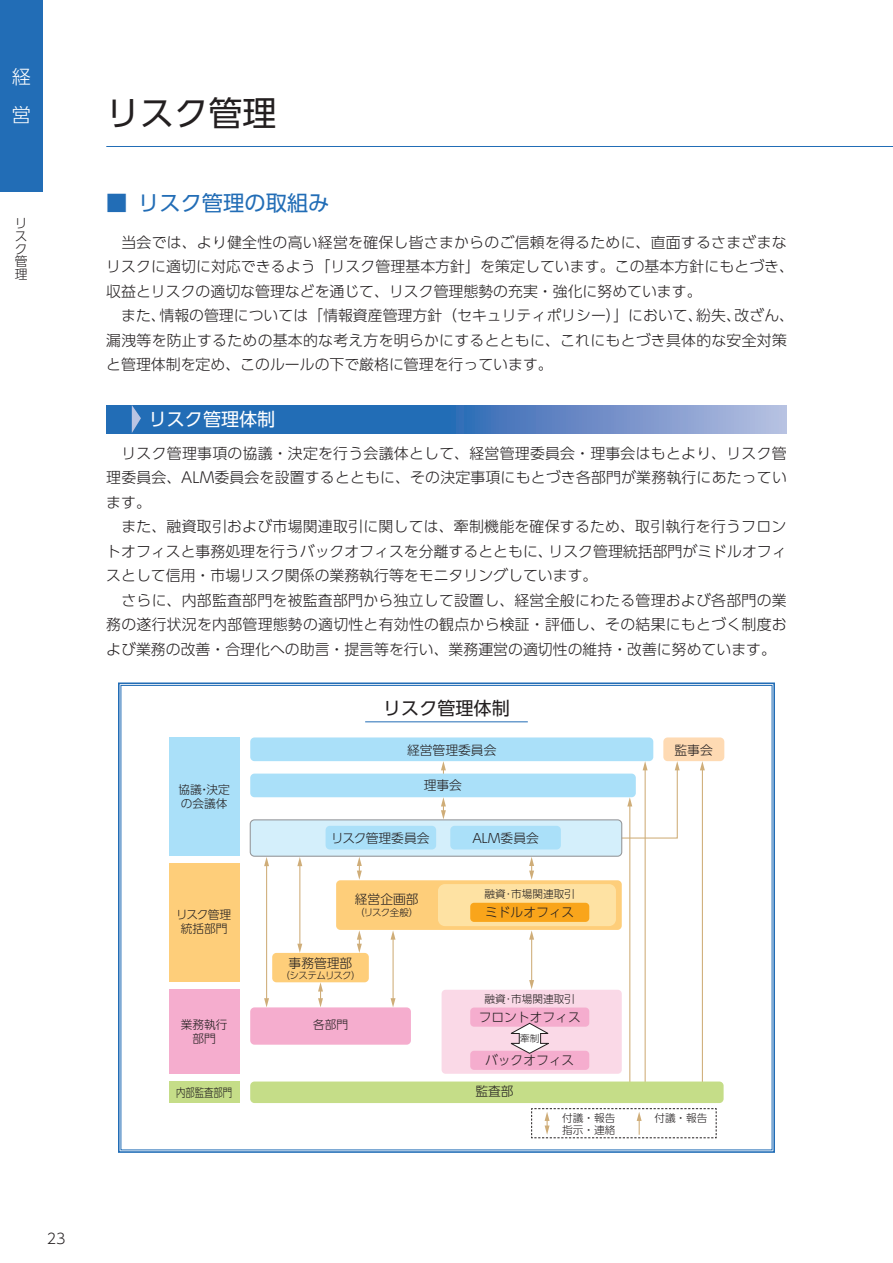
<style>
.page{position:relative;width:893px;height:1263px;background:#fff}
.page>*{position:absolute;margin:0;border:0;box-sizing:border-box;transform-origin:0 0}
.t1{font:34.05px "UD Shin Go Pr 6";color:#231f20}
.t2{font:21.3px "UD Shin Go Pr 6";color:#226db6}
.t3{font:300 19.2px/38.2px "UD Shin Go Pr 6";color:#fff}
.t4{font:18px "UD Shin Go Pr 6";color:#231f20}
.t5{font:18px "UD Shin Go Pr 6";color:#fff}
.t6{font:300 14.85px/24.5px "UD Shin Go Pr 6";letter-spacing:.015em;color:#231f20}
.t7{font:300 14.4px "UD Shin Go Pr 6";color:#231f20}
.t8{font:300 12.75px/12.8px "UD Shin Go Pr 6";color:#231f20}
.t9{font:300 11.7px/14.1px "UD Shin Go Pr 6";color:#231f20;text-align:center}
.t10{font:300 11.7px "UD Shin Go Pr 6";color:#231f20;scale:.8 1}
.t11{font:300 10.65px/12px "UD Shin Go Pr 6";color:#231f20}
.t12{font:300 9.6px "UD Shin Go Pr 6";letter-spacing:-.085em;color:#231f20}
.t13{font:300 9.6px "UD Shin Go Pr 6";letter-spacing:-.065em;color:#231f20}
</style>
<div class="page">
<svg style="left:106px;top:405px;width:681px;height:28px;background:#4b80c0"></svg>
<svg style="left:132px;top:405px;width:9px;height:28px"></svg>
<svg style="left:118px;top:682px;width:657px;height:471px"></svg>
<div style="left:336px;top:880px;width:286px;height:50px;background:#fece7a;border-radius:4px"></div>
<div style="left:438px;top:884px;width:178px;height:42px;background:#fee2a3;border-radius:7px"></div>
<div style="left:250px;top:820px;width:372px;height:36px;background:#d4effb;border-radius:4px"></div>
<div style="left:250px;top:819px;width:372px;height:38px;border:1px solid #939598;border-radius:4px"></div>
<hr style="left:266px;top:864px;width:1px;height:138px;background:#cfad78">
<svg style="left:264px;top:857px;width:5px;height:9px"></svg>
<svg style="left:264px;top:998px;width:5px;height:9px"></svg>
<hr style="left:299px;top:864px;width:1px;height:82px;background:#cfad78">
<svg style="left:297px;top:857px;width:5px;height:9px"></svg>
<svg style="left:297px;top:944px;width:5px;height:9px"></svg>
<div style="left:442px;top:990px;width:180px;height:84px;background:#fad9e7;border-radius:4px"></div>
<hr style="left:702px;top:769px;width:1px;height:320px;background:#cfad78">
<svg style="left:700px;top:761px;width:5px;height:9px"></svg>
<hr style="left:645px;top:769px;width:1px;height:320px;background:#cfad78">
<hr style="left:629px;top:805px;width:1px;height:283px;background:#cfad78">
<svg style="left:605px;top:761px;width:75px;height:78px"></svg>
<svg style="left:441px;top:761px;width:5px;height:12px"></svg>
<div style="left:169px;top:737px;width:70px;height:119px;background:#aae0f9"></div>
<div style="left:169px;top:864px;width:70px;height:118px;background:#fece7a"></div>
<div style="left:663px;top:737px;width:61px;height:24px;background:#fedab3;border-radius:4px"></div>
<div style="left:250px;top:773px;width:386px;height:24px;background:#aae0f9;border-radius:4px"></div>
<div style="left:326px;top:826px;width:110px;height:23px;background:#aae0f9;border-radius:4px"></div>
<div style="left:450px;top:826px;width:111px;height:23px;background:#aae0f9;border-radius:4px"></div>
<div style="left:169px;top:1081px;width:70px;height:22px;background:#c5dd88"></div>
<div style="left:250px;top:1081px;width:474px;height:22px;background:#c5dd88;border-radius:4px"></div>
<hr style="left:393px;top:938px;width:1px;height:62px;background:#cfad78">
<svg style="left:391px;top:930px;width:4px;height:10px"></svg>
<svg style="left:391px;top:998px;width:4px;height:9px"></svg>
<hr style="left:531px;top:937px;width:1px;height:45px;background:#cfad78">
<svg style="left:529px;top:930px;width:5px;height:10px"></svg>
<svg style="left:529px;top:980px;width:5px;height:9px"></svg>
<div style="left:272px;top:953px;width:97px;height:29px;background:#fece7a;border-radius:4px"></div>
<div style="left:250px;top:737px;width:403px;height:24px;background:#aae0f9;border-radius:4px"></div>
<div style="left:470px;top:903px;width:119px;height:19px;background:#f9a51b;border-radius:4px"></div>
<div style="left:470px;top:1007px;width:119px;height:20px;background:#f5adce;border-radius:4px"></div>
<div style="left:470px;top:1051px;width:119px;height:19px;background:#f5adce;border-radius:4px"></div>
<svg style="left:441px;top:797px;width:5px;height:22px"></svg>
<svg style="left:357px;top:857px;width:5px;height:23px"></svg>
<svg style="left:357px;top:930px;width:5px;height:23px"></svg>
<svg style="left:529px;top:857px;width:5px;height:23px"></svg>
<svg style="left:318px;top:982px;width:5px;height:25px"></svg>
<div style="left:169px;top:990px;width:70px;height:84px;background:#f5adce"></div>
<svg style="left:531px;top:1108px;width:186px;height:30px"></svg>
<div style="left:250px;top:1007px;width:161px;height:38px;background:#f5adce;border-radius:4px"></div>
<svg style="left:509px;top:1023px;width:41px;height:31px"></svg>
<hr style="left:365px;top:721px;width:163px;height:1px;background:#226db6">
<div style="left:0;top:0;width:43px;height:191px;background:#226db6"></div>
<hr style="left:106px;top:146px;width:787px;height:1px;background:#226db6">
<p class="t3" style="left:12px;top:57px;width:20px">経営</p>
<p class="t8" style="left:15px;top:216px;width:14px">リスク管理</p>
<p class="t7" style="left:47px;top:1227px;width:20px">23</p>
<h1 class="t1" style="left:106px;top:85px;width:172px">リスク管理</h1>
<h2 class="t2" style="left:106px;top:186px;width:225px">■　リスク管理の取組み</h2>
<p class="t6" style="left:106px;top:229px;width:689px">　当会では、より健全性の高い経営を確保し皆さまからのご信頼を得るために、直面するさまざまなリスクに適切に対応できるよう「リスク管理基本方針」を策定しています。この基本方針にもとづき、収益とリスクの適切な管理などを通じて、リスク管理態勢の充実・強化に努めています。<br>　また、情報の管理については「情報資産管理方針（セキュリティポリシー）」において、紛失、改ざん、漏洩等を防止するための基本的な考え方を明らかにするとともに、これにもとづき具体的な安全対策と管理体制を定め、このルールの下で厳格に管理を行っています。</p>
<p class="t5" style="left:149px;top:404px;width:128px">リスク管理体制</p>
<p class="t6" style="left:106px;top:441px;width:682px">　リスク管理事項の協議・決定を行う会議体として、経営管理委員会・理事会はもとより、リスク管理委員会、ALM委員会を設置するとともに、その決定事項にもとづき各部門が業務執行にあたっています。<br>　また、融資取引および市場関連取引に関しては、牽制機能を確保するため、取引執行を行うフロントオフィスと事務処理を行うバックオフィスを分離するとともに、リスク管理統括部門がミドルオフィスとして信用・市場リスク関係の業務執行等をモニタリングしています。<br>　さらに、内部監査部門を被監査部門から独立して設置し、経営全般にわたる管理および各部門の業務の遂行状況を内部管理態勢の適切性と有効性の観点から検証・評価し、その結果にもとづく制度および業務の改善・合理化への助言・提言等を行い、業務運営の適切性の維持・改善に努めています。</p>
<p class="t4" style="left:365px;top:694px;width:164px">　リスク管理体制　</p>
<p class="t8" style="left:407px;top:743px;width:91px">経営管理委員会</p>
<p class="t8" style="left:674px;top:743px;width:40px">監事会</p>
<p class="t9" style="left:179px;top:782px;width:53px;text-align:left">協議・決定の会議体</p>
<p class="t8" style="left:424px;top:779px;width:40px">理事会</p>
<p class="t8" style="left:331px;top:832px;width:100px">リスク管理委員会</p>
<p class="t8" style="left:471px;top:832px;width:70px">ＡＬＭ委員会</p>
<p class="t9" style="left:176px;top:907px;width:57px">リスク管理統括部門</p>
<p class="t8" style="left:355px;top:893px;width:65px">経営企画部</p>
<p class="t13" style="left:355px;top:904px;width:65px">（リスク全般）</p>
<p class="t11" style="left:485px;top:887px;width:92px">融資･市場関連取引</p>
<p class="t8" style="left:485px;top:905px;width:91px">ミドルオフィス</p>
<p class="t8" style="left:289px;top:956px;width:65px">事務管理部</p>
<p class="t12" style="left:280px;top:967px;width:82px">（システムリスク）</p>
<p class="t11" style="left:485px;top:993px;width:92px">融資･市場関連取引</p>
<p class="t9" style="left:181px;top:1017px;width:48px">業務執行部門</p>
<p class="t9" style="left:313px;top:1017px;width:37px">各部門</p>
<p class="t8" style="left:479px;top:1010px;width:104px">フロントオフィス</p>
<p class="t8" style="left:485px;top:1053px;width:91px">バックオフィス</p>
<p class="t13" style="left:520px;top:1031px;width:21px">牽制</p>
<p class="t10" style="left:176px;top:1083px;width:72px">内部監査部門</p>
<p class="t8" style="left:475px;top:1085px;width:40px">監査部</p>
<p class="t11" style="left:562px;top:1112px;width:55px">付議・報告指示・連絡</p>
<p class="t11" style="left:654px;top:1112px;width:55px">付議・報告</p>
</div>
